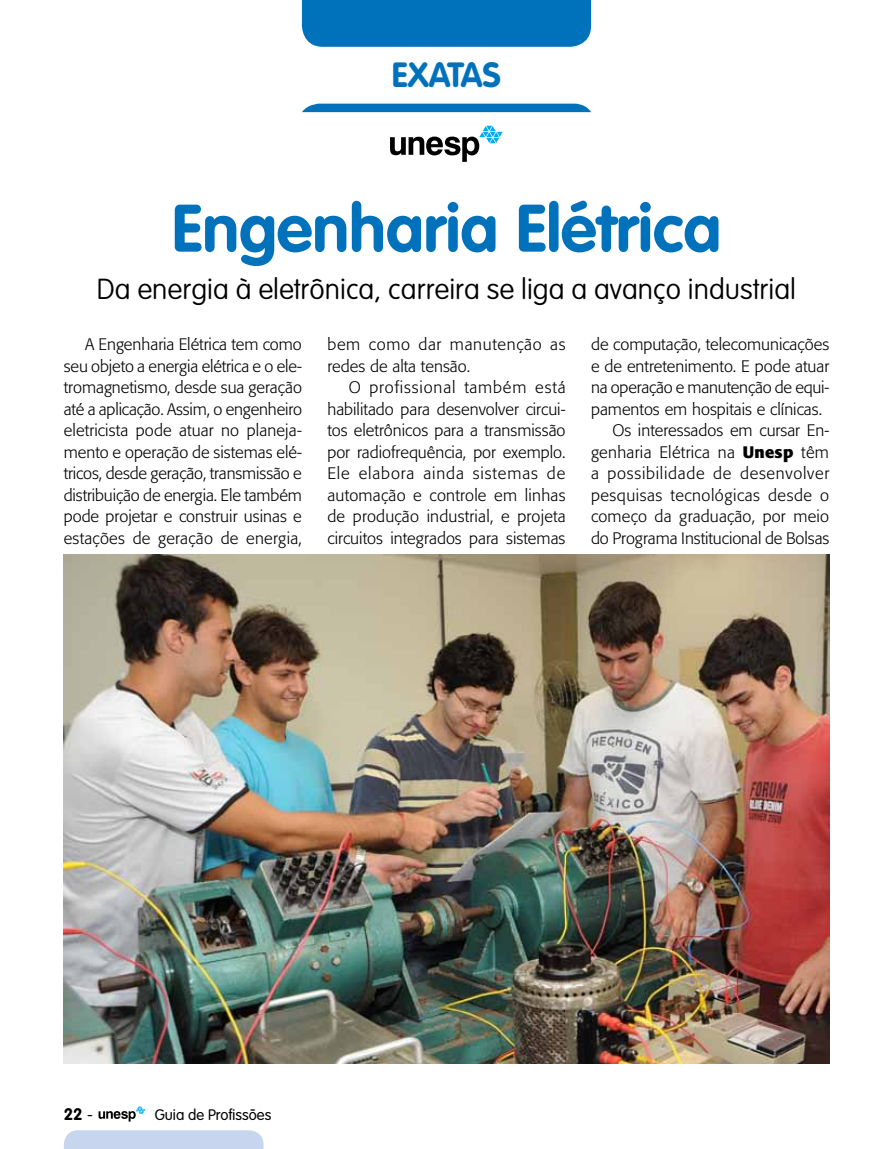
<style>
.page{position:relative;width:893px;height:1149px;background:#fff}
.page>*{position:absolute;margin:0;border:0;box-sizing:border-box;transform-origin:0 0}
.t1{font:700 66px "VAG Rounded";color:#0072bc}
.t2{font:700 34.5px "VAG Rounded";color:#0072bc}
.t3{font:100 28.5px "VAG Rounded";color:#000}
.t4{font:300 16.5px/21.5px "Formata";color:#000;text-align:justify}
.t5{font:300 16.5px/21.5px "Formata";letter-spacing:.04em;color:#000}
.t6{font:300 16.5px "Formata";letter-spacing:.03em;color:#000}
.t7{font:300 16.5px "Formata";letter-spacing:.02em;color:#000}
.t8{font:700 16.5px "VAG Rounded";color:#000}
.t9{font:300 15px "VAG Rounded";color:#000}
.s1{font-weight:700}
</style>
<div class="page">
<div style="left:302px;top:104px;width:289px;height:8px;background:#0072bc"></div>
<div style="left:302px;top:0;width:289px;height:47px;background:#0072bc"></div>
<svg style="left:64px;top:1130px;width:200px;height:18px;background:#c9d7ee"></svg>
<svg style="left:99px;top:1106px;width:46px;height:15px"></svg>
<svg style="left:390px;top:126px;width:113px;height:36px"></svg>
<img style="left:64px;top:554px;width:765px;height:509px">
<h2 class="t2" style="left:392px;top:55px;width:111px">exatas</h2>
<h1 class="t1" style="left:172px;top:189px;width:551px">Engenharia Elétrica</h1>
<h3 class="t3" style="left:97px;top:272px;width:701px">Da energia à eletrônica, carreira se liga a avanço industrial</h3>
<p class="t4" style="left:64px;top:334px;width:240px;text-indent:21px">A Engenharia Elétrica tem como seu objeto a energia elétrica e o ele&shy;tromagnetismo, desde sua geração até a aplicação. Assim, o engenheiro eletricista pode atuar no planeja&shy;mento e operação de sistemas elé&shy;tricos, desde geração, transmissão e distribuição de energia. Ele também pode projetar e construir usinas e estações de geração de energia,</p>
<p class="t5" style="left:327px;top:334px;width:240px">bem como dar manutenção as redes de alta tensão.</p>
<p class="t4" style="left:591px;top:334px;width:240px">de computação, telecomunicações</p>
<p class="t4" style="left:591px;top:355px;width:240px">e de entretenimento. E pode atuar</p>
<p class="t4" style="left:591px;top:377px;width:240px">na operação e manutenção de equi-</p>
<p class="t4" style="left:591px;top:398px;width:233px">pamentos em hospitais e clínicas.</p>
<p class="t4" style="left:612px;top:420px;width:218px">Os interessados em cursar En-</p>
<p class="t7" style="left:591px;top:442px;width:239px">genharia Elétrica na <span class="s1">Unesp</span> têm</p>
<p class="t5" style="left:591px;top:462px;width:240px">a possibilidade de desenvolver</p>
<p class="t6" style="left:591px;top:485px;width:240px">pesquisas tecnológicas desde o</p>
<p class="t4" style="left:591px;top:505px;width:239px">começo da graduação, por meio</p>
<p class="t4" style="left:591px;top:527px;width:240px">do Programa Institucional de Bolsas</p>
<p class="t4" style="left:327px;top:377px;width:240px;text-indent:21px">O profissional também está habilitado para desenvolver circui&shy;tos eletrônicos para a transmissão por radiofrequência, por exemplo.<br>Ele elabora ainda sistemas de automação e controle em linhas de produção industrial, e projeta circuitos integrados para sistemas</p>
<p class="t8" style="left:64px;top:1103px;width:20px">22</p>
<p class="t9" style="left:155px;top:1105px;width:118px">Guia de Profissões</p>
</div>
